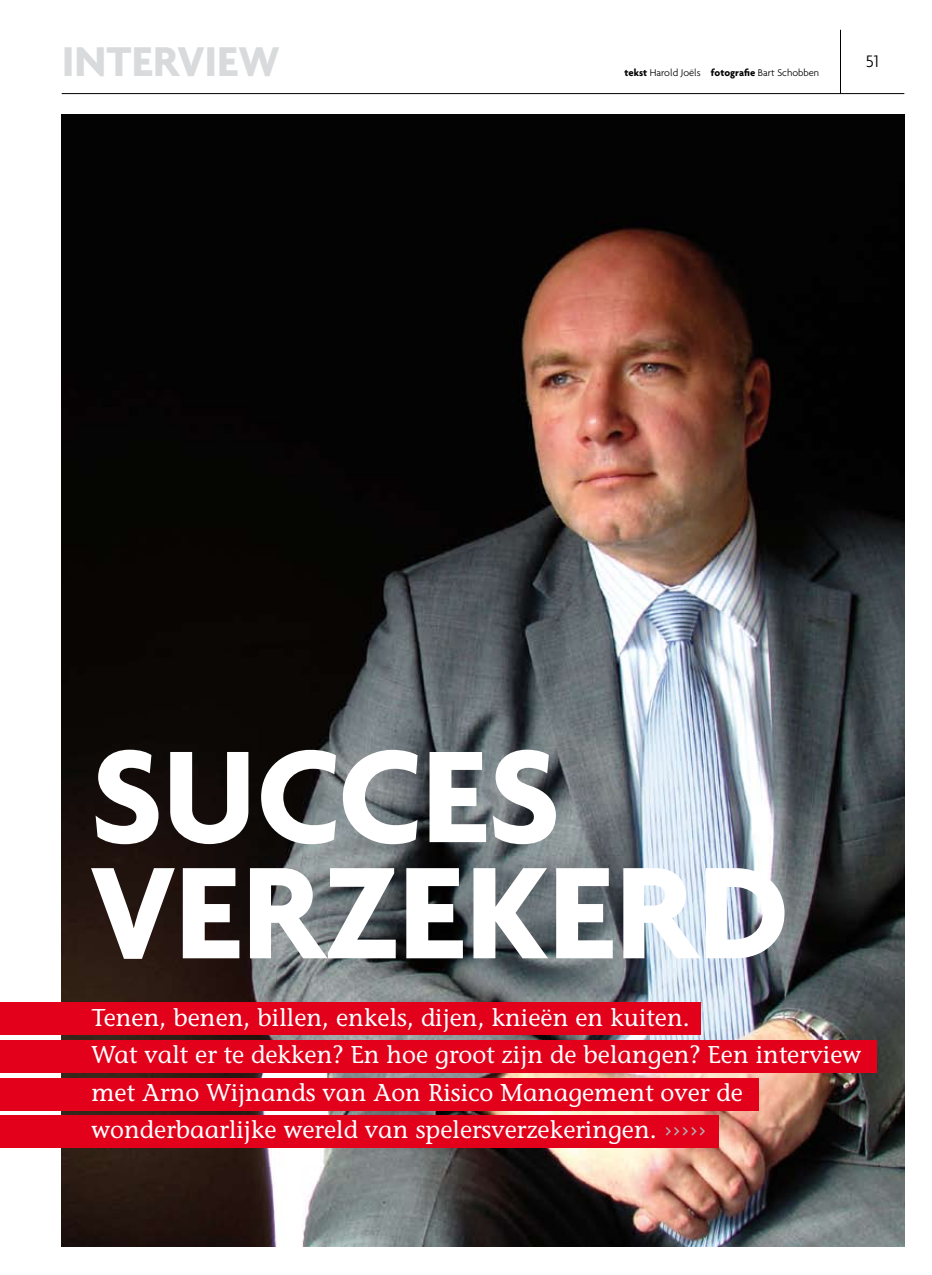
<style>
.page{position:relative;width:932px;height:1275px;background:#fff}
.page>*{position:absolute;margin:0;border:0;box-sizing:border-box;transform-origin:0 0}
.t1{font:700 141.3px/116.1px "Agenda";color:#fff}
.t2{font:700 45px "Agenda";color:#d9dadb}
.t3{font:24.3px/37.7px "Stone Informal";color:#fff}
.t4{font:300 18px "Agenda";color:#000}
.t5{font:300 10.5px "Agenda";color:#000}
.s1{font-weight:700}
.s2{font-family:"Agenda";font-weight:300;color:#b1b3b4}
</style>
<div class="page">
<img style="left:62px;top:115px;width:842px;height:1131px">
<div style="left:0;top:1002px;width:700px;height:33px;background:#e2001a"></div>
<div style="left:0;top:1040px;width:876px;height:32px;background:#e2001a"></div>
<div style="left:0;top:1077px;width:758px;height:33px;background:#e2001a"></div>
<div style="left:0;top:1115px;width:718px;height:33px;background:#e2001a"></div>
<hr style="left:62px;top:93px;width:842px;height:1px;background:#000">
<hr style="left:840px;top:30px;width:1px;height:64px;background:#000">
<h2 class="t2" style="left:62px;top:34px;width:219px">INTERVIEW</h2>
<p class="t5" style="left:624px;top:67px;width:196px"><span class="s1">TEKST</span> Harold Joëls <span class="s1">FOTOGRAFIE</span> Bart Schobben</p>
<p class="t4" style="left:865px;top:51px;width:15px">51</p>
<h1 class="t1" style="left:91px;top:735px;width:699px">SUCCES<br>VERZEKERD</h1>
<p class="t3" style="left:91px;top:998px;width:771px">Tenen, benen, billen, enkels, dijen, knieën en kuiten.<br>Wat valt er te dekken? En hoe groot zijn de belangen? Een interview met Arno Wijnands van Aon Risico Management over de wonderbaarlijke wereld van spelersverzekeringen. <span class="s2">&gt;&gt;&gt;&gt;&gt;</span></p>
</div>
